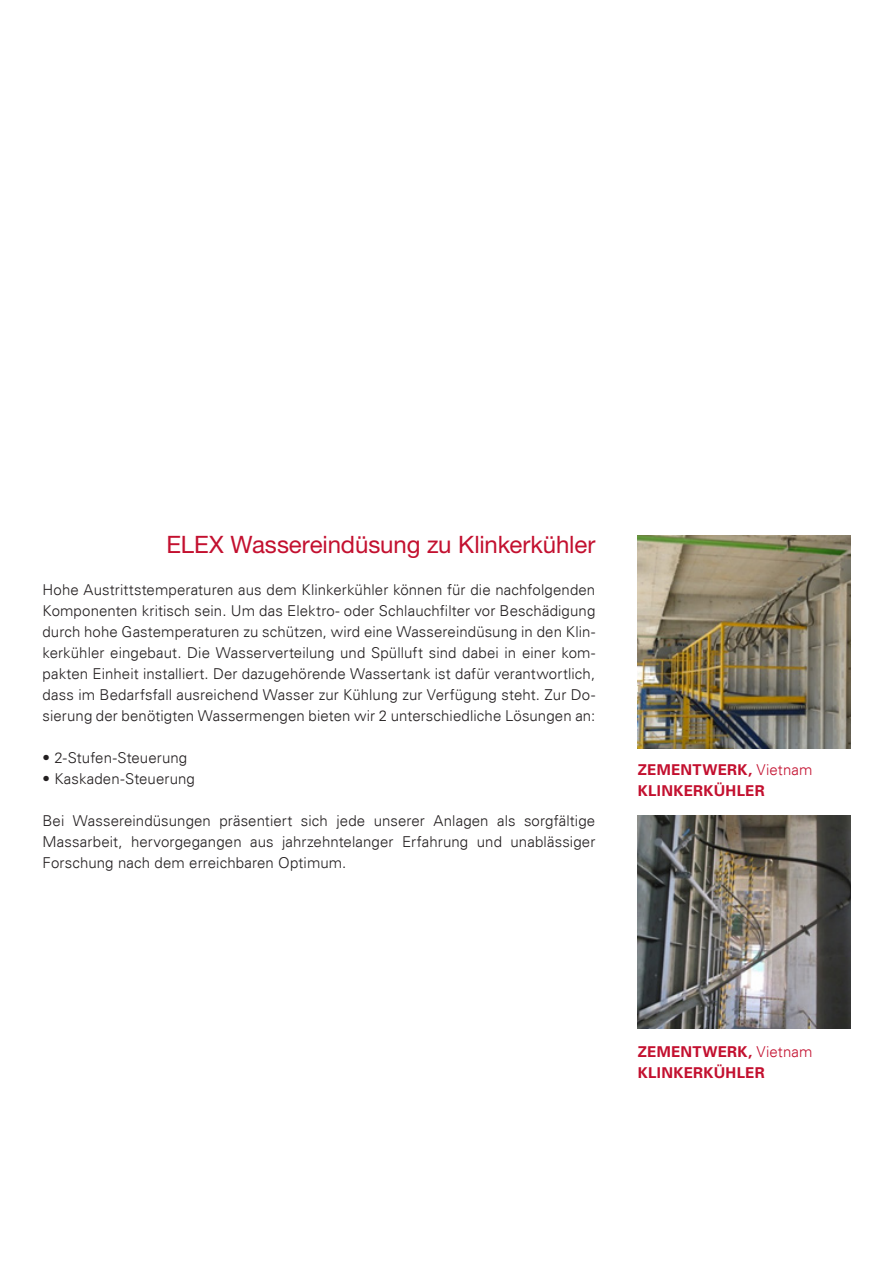
<style>
.page{position:relative;width:893px;height:1263px;background:#fff}
.page>*{position:absolute;margin:0;border:0;box-sizing:border-box;transform-origin:0 0}
.t1{font:24px "Helvetica Neue LT Std";letter-spacing:-.005em;color:#c3102f}
.t2{font:300 15px/21px "Univers LT";letter-spacing:.005em;color:#231f20;text-align:justify}
.t3{font:700 15px "Univers LT";letter-spacing:.02em;color:#c3102f}
.s1{font-weight:300}
</style>
<div class="page">
<img style="left:638px;top:535px;width:212px;height:213px">
<img style="left:638px;top:816px;width:212px;height:212px">
<p class="t1" style="left:167px;top:530px;width:430px">ELEX Wassereindüsung zu Klinkerkühler</p>
<p class="t2" style="left:43px;top:579px;width:554px">Hohe Austrittstemperaturen aus dem Klinkerkühler können für die nachfolgenden Komponenten kritisch sein. Um das Elektro- oder Schlauchfilter vor Beschädigung durch hohe Gastemperaturen zu schützen, wird eine Wassereindüsung in den Klin&shy;kerkühler eingebaut. Die Wasserverteilung und Spülluft sind dabei in einer kom&shy;pakten Einheit installiert. Der dazugehörende Wassertank ist dafür verantwortlich, dass im Bedarfsfall ausreichend Wasser zur Kühlung zur Verfügung steht. Zur Do&shy;sierung der benötigten Wassermengen bieten wir 2 unterschiedliche Lösungen an:</p>
<p class="t2" style="left:43px;top:747px;width:146px">• 2-Stufen-Steuerung</p>
<p class="t2" style="left:43px;top:768px;width:154px">• Kaskaden-Steuerung</p>
<p class="t2" style="left:43px;top:810px;width:554px">Bei Wassereindüsungen präsentiert sich jede unserer Anlagen als sorgfältige Massarbeit, hervorgegangen aus jahrzehntelanger Erfahrung und unablässiger Forschung nach dem erreichbaren Optimum.</p>
<p class="t3" style="left:638px;top:761px;width:176px">ZEMENTWERK, <span class="s1">Vietnam</span></p>
<p class="t3" style="left:638px;top:782px;width:128px">KLINKERKÜHLER</p>
<p class="t3" style="left:638px;top:1043px;width:176px">ZEMENTWERK, <span class="s1">Vietnam</span></p>
<p class="t3" style="left:638px;top:1064px;width:128px">KLINKERKÜHLER</p>
</div>
